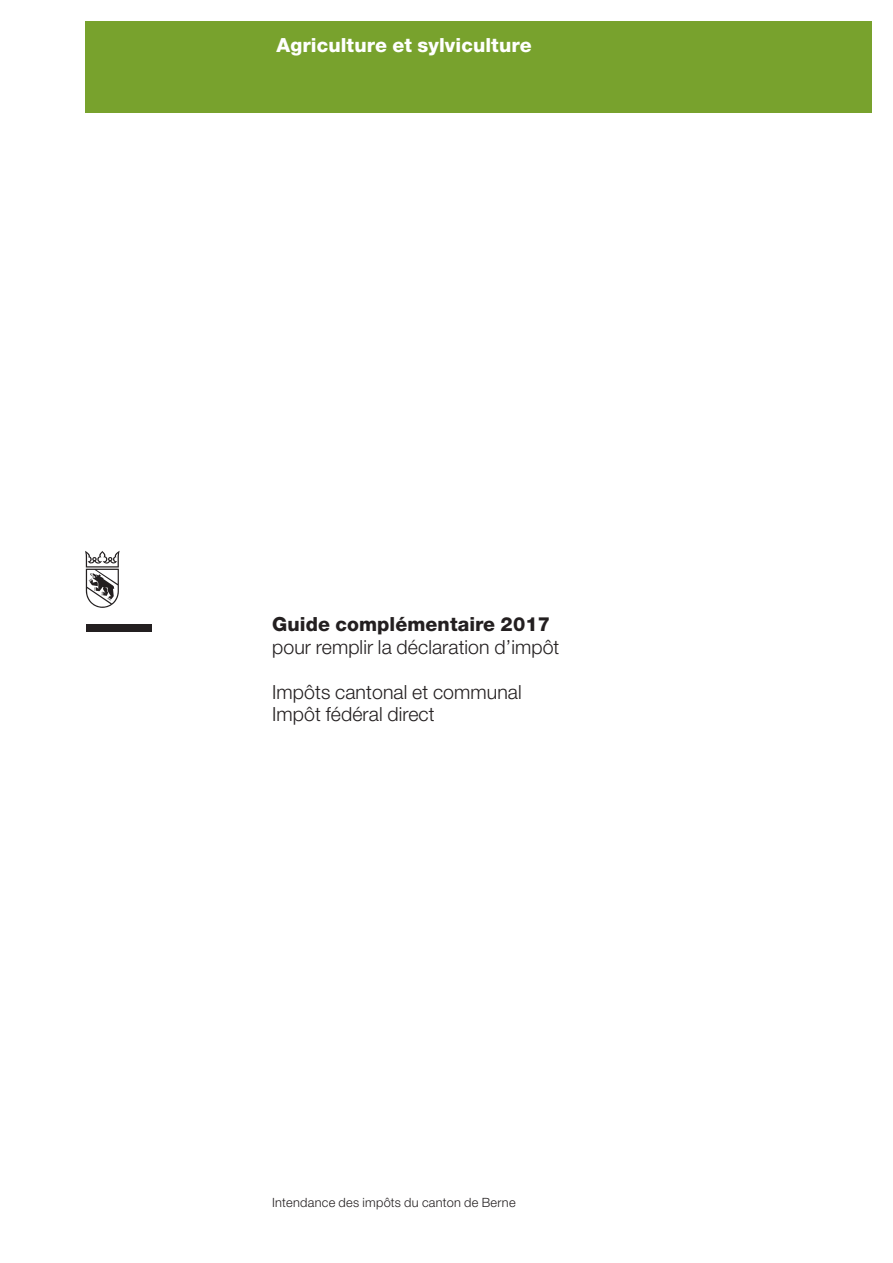
<style>
.page{position:relative;width:893px;height:1263px;background:#fff}
.page>*{position:absolute;margin:0;border:0;box-sizing:border-box;transform-origin:0 0}
.t1{font:300 19.5px "Helvetica Neue LT Std";letter-spacing:.005em;color:#231f20}
.Rubrik{font:800 19.5px "Helvetica Neue LT Std";letter-spacing:.005em;color:#fff}
.t2{font:800 19.5px "Helvetica Neue LT Std";letter-spacing:.005em;color:#231f20}
.gt_flatter_8_5{font:300 12.75px "Helvetica Neue LT Std";letter-spacing:.025em;color:#231f20}
</style>
<div class="page">
<svg style="left:85px;top:551px;width:35px;height:57px"></svg>
<div style="left:86px;top:624px;width:66px;height:7px;background:#231f20"></div>
<div style="left:85px;top:21px;width:787px;height:92px;background:#78a22d"></div>
<p class="Rubrik" style="left:276px;top:34px;width:257px">Agriculture et sylviculture</p>
<p class="t2" style="left:272px;top:613px;width:279px">Guide complémentaire 2017</p>
<p class="t1" style="left:272px;top:635px;width:289px">pour remplir la déclaration d’impôt</p>
<p class="t1" style="left:272px;top:680px;width:251px">Impôts cantonal et communal</p>
<p class="t1" style="left:272px;top:702px;width:164px">Impôt fédéral direct</p>
<p class="gt_flatter_8_5" style="left:272px;top:1194px;width:245px">Intendance des impôts du canton de Berne</p>
</div>
